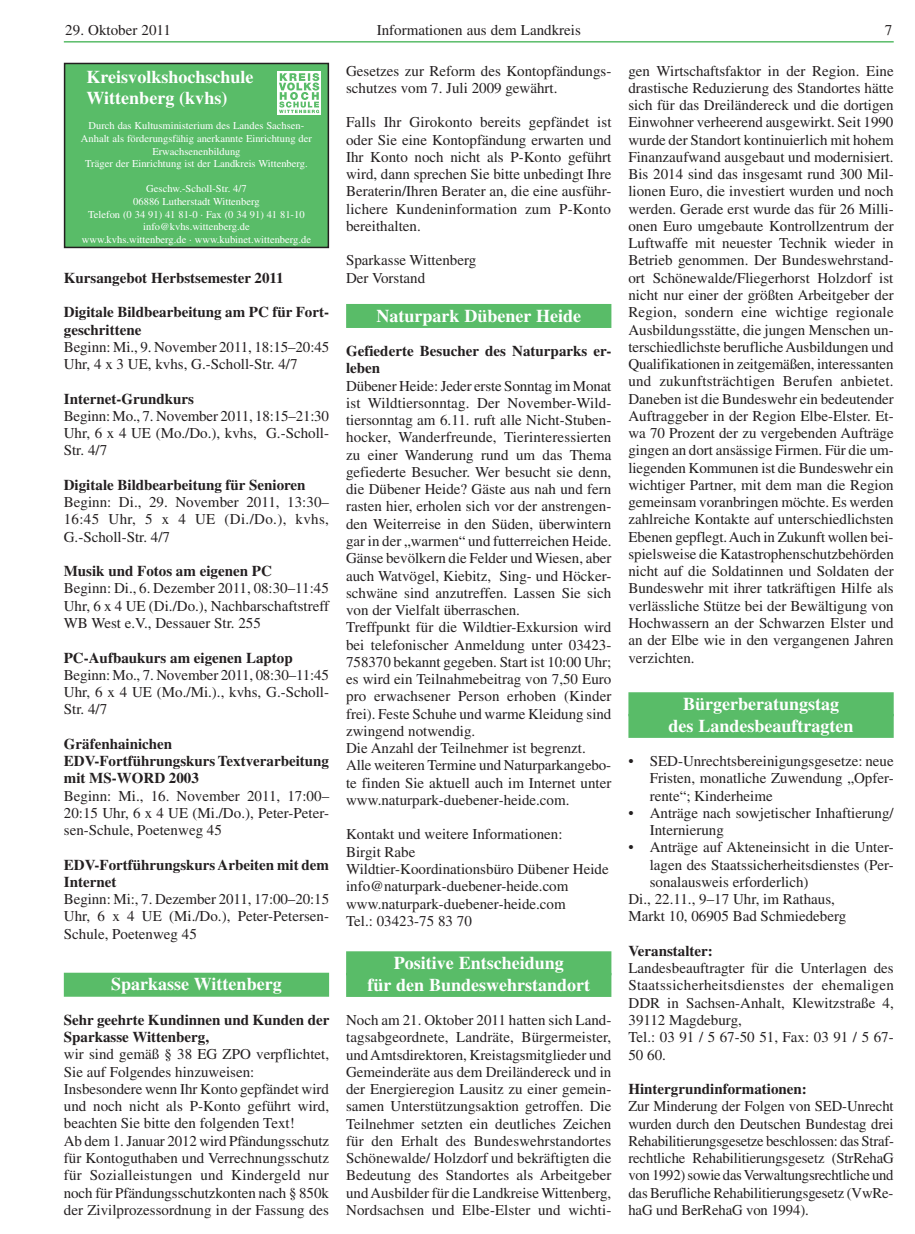
<style>
.page{position:relative;width:915px;height:1234px;background:#fff}
.page>*{position:absolute;margin:0;border:0;box-sizing:border-box;transform-origin:0 0}
.t1{font:700 18px/21.6px "Times";color:#fff;text-align:center}
.t2{font:15px/17.2px "Times";color:#231f20;text-align:justify}
.t3{font:700 15px/17.2px "Times";color:#231f20}
.t4{font:10.5px/12.6px "Times";color:#fff;text-align:center}
</style>
<div class="page">
<hr style="left:64px;top:41px;width:829px;height:2px;background:#59bc68">
<div style="left:64px;top:972px;width:265px;height:24px;background:#59bc68"></div>
<div style="left:65px;top:63px;width:263px;height:184px;background:#59bc68"></div>
<div style="left:64px;top:63px;width:265px;height:185px;border:2px solid #231f20"></div>
<div style="left:277px;top:71px;width:44px;height:43px;background:#fff"></div>
<svg style="left:279px;top:73px;width:40px;height:40px"></svg>
<div style="left:346px;top:304px;width:265px;height:24px;background:#59bc68"></div>
<div style="left:346px;top:951px;width:265px;height:24px;background:#59bc68"></div>
<div style="left:346px;top:972px;width:265px;height:24px;background:#59bc68"></div>
<div style="left:628px;top:692px;width:265px;height:24px;background:#59bc68"></div>
<div style="left:628px;top:713px;width:265px;height:24px;background:#59bc68"></div>
<p class="t2" style="left:65px;top:21px;width:107px">29. Oktober 2011</p>
<p class="t2" style="left:376px;top:21px;width:206px">Informationen aus dem Landkreis</p>
<p class="t2" style="left:884px;top:21px;width:9px">7</p>
<p class="t1" style="left:87px;top:65px;width:168px;text-align:left">Kreisvolkshochschule<br>Wittenberg (kvhs)</p>
<p class="t4" style="left:81px;top:119px;width:232px">Durch das Kultusministerium des Landes Sachsen-Anhalt als förderungsfähig anerkannte Einrichtung der Erwachsenenbildung<br>Träger der Einrichtung ist der Landkreis Wittenberg.</p>
<p class="t4" style="left:82px;top:182px;width:230px">Geschw.-Scholl-Str. 4/7<br>06886 Lutherstadt Wittenberg<br>Telefon (0 34 91) 41 81-0 · Fax (0 34 91) 41 81-10 info@kvhs.wittenberg.de<br>www.kvhs.wittenberg.de · www.kubinet.wittenberg.de</p>
<p class="t3" style="left:64px;top:269px;width:221px">Kursangebot Herbstsemester 2011</p>
<p class="t3" style="left:64px;top:303px;width:267px">Digitale Bildbearbeitung am PC für Fort&shy;geschrittene</p>
<p class="t2" style="left:64px;top:338px;width:267px">Beginn: Mi., 9. November 2011, 18:15–20:45<br>Uhr, 4 x 3 UE, kvhs, G.-Scholl-Str. 4/7</p>
<p class="t3" style="left:64px;top:389px;width:132px">Internet-Grundkurs</p>
<p class="t2" style="left:64px;top:407px;width:267px">Beginn: Mo., 7. November 2011, 18:15–21:30<br>Uhr, 6 x 4 UE (Mo./Do.), kvhs, G.-Scholl-Str. 4/7</p>
<p class="t3" style="left:64px;top:476px;width:243px">Digitale Bildbearbeitung für Senioren</p>
<p class="t2" style="left:64px;top:493px;width:267px">Beginn: Di., 29. November 2011, 13:30– 16:45 Uhr, 5 x 4 UE (Di./Do.), kvhs, G.-Scholl-Str. 4/7</p>
<p class="t3" style="left:64px;top:562px;width:209px">Musik und Fotos am eigenen PC</p>
<p class="t2" style="left:64px;top:579px;width:267px">Beginn: Di., 6. Dezember 2011, 08:30–11:45<br>Uhr, 6 x 4 UE (Di./Do.), Nachbarschaftstreff WB West e.V., Dessauer Str. 255</p>
<p class="t3" style="left:64px;top:648px;width:230px">PC-Aufbaukurs am eigenen Laptop</p>
<p class="t2" style="left:64px;top:666px;width:267px">Beginn: Mo., 7. November 2011, 08:30–11:45<br>Uhr, 6 x 4 UE (Mo./Mi.)., kvhs, G.-Scholl-Str. 4/7</p>
<p class="t3" style="left:64px;top:734px;width:267px">Gräfenhainichen<br>EDV-Fortführungskurs Textverarbeitung mit MS-WORD 2003</p>
<p class="t2" style="left:64px;top:786px;width:267px">Beginn: Mi., 16. November 2011, 17:00– 20:15 Uhr, 6 x 4 UE (Mi./Do.), Peter-Peter&shy;sen-Schule, Poetenweg 45</p>
<p class="t3" style="left:64px;top:855px;width:267px">EDV-Fortführungskurs Arbeiten mit dem<br>Internet</p>
<p class="t2" style="left:64px;top:890px;width:267px">Beginn: Mi:, 7. Dezember 2011, 17:00–20:15<br>Uhr, 6 x 4 UE (Mi./Do.), Peter-Petersen-Schule, Poetenweg 45</p>
<p class="t1" style="left:111px;top:972px;width:172px">Sparkasse Wittenberg</p>
<p class="t3" style="left:64px;top:1010px;width:267px">Sehr geehrte Kundinnen und Kunden der<br>Sparkasse Wittenberg,</p>
<p class="t2" style="left:64px;top:1045px;width:267px;text-align:left">wir sind gemäß § 38 EG ZPO verpflichtet, Sie auf Folgendes hinzuweisen:<br>Insbesondere wenn Ihr Konto gepfändet wird und noch nicht als P-Konto geführt wird, beachten Sie bitte den folgenden Text!<br>Ab dem 1. Januar 2012 wird Pfändungsschutz für Kontoguthaben und Verrechnungsschutz für Sozialleistungen und Kindergeld nur noch für Pfändungsschutzkonten nach § 850k der Zivilprozessordnung in der Fassung des</p>
<p class="t2" style="left:346px;top:62px;width:267px">Gesetzes zur Reform des Kontopfändungs&shy;schutzes vom 7. Juli 2009 gewährt.</p>
<p class="t2" style="left:346px;top:114px;width:267px">Falls Ihr Girokonto bereits gepfändet ist oder Sie eine Kontopfändung erwarten und Ihr Konto noch nicht als P-Konto geführt wird, dann sprechen Sie bitte unbedingt Ihre Beraterin/Ihren Berater an, die eine ausführ&shy;lichere Kundeninformation zum P-Konto bereithalten.</p>
<p class="t2" style="left:346px;top:252px;width:132px">Sparkasse Wittenberg<br>Der Vorstand</p>
<p class="t1" style="left:376px;top:304px;width:206px">Naturpark Dübener Heide</p>
<p class="t3" style="left:346px;top:342px;width:267px">Gefiederte Besucher des Naturparks er&shy;leben</p>
<p class="t2" style="left:346px;top:377px;width:267px;text-align:left">Dübener Heide: Jeder erste Sonntag im Monat ist Wildtiersonntag. Der November-Wild&shy;tiersonntag am 6.11. ruft alle Nicht-Stuben&shy;hocker, Wanderfreunde, Tierinteressierten zu einer Wanderung rund um das Thema gefiederte Besucher. Wer besucht sie denn, die Dübener Heide? Gäste aus nah und fern rasten hier, erholen sich vor der anstrengen&shy;den Weiterreise in den Süden, überwintern gar in der „warmen“ und futterreichen Heide.<br>Gänse bevölkern die Felder und Wiesen, aber auch Watvögel, Kiebitz, Sing- und Höcker&shy;schwäne sind anzutreffen. Lassen Sie sich von der Vielfalt überraschen.<br>Treffpunkt für die Wildtier-Exkursion wird bei telefonischer Anmeldung unter 03423- 758370 bekannt gegeben. Start ist 10:00 Uhr; es wird ein Teilnahmebeitrag von 7,50 Euro pro erwachsener Person erhoben (Kinder frei). Feste Schuhe und warme Kleidung sind zwingend notwendig.<br>Die Anzahl der Teilnehmer ist begrenzt.<br>Alle weiteren Termine und Naturparkangebo&shy;te finden Sie aktuell auch im Internet unter www.naturpark-duebener-heide.com.</p>
<p class="t2" style="left:346px;top:825px;width:264px;text-align:left">Kontakt und weitere Informationen:<br>Birgit Rabe<br>Wildtier-Koordinationsbüro Dübener Heide info@naturpark-duebener-heide.com www.naturpark-duebener-heide.com<br>Tel.: 03423-75 83 70</p>
<p class="t1" style="left:367px;top:951px;width:224px">Positive Entscheidung<br>für den Bundeswehrstandort</p>
<p class="t2" style="left:346px;top:1011px;width:267px">Noch am 21. Oktober 2011 hatten sich Land&shy;tagsabgeordnete, Landräte, Bürgermeister, und Amtsdirektoren, Kreistagsmitglieder und Gemeinderäte aus dem Dreiländereck und in der Energieregion Lausitz zu einer gemein&shy;samen Unterstützungsaktion getroffen. Die Teilnehmer setzten ein deutliches Zeichen für den Erhalt des Bundeswehrstandortes Schönewalde/ Holzdorf und bekräftigten die Bedeutung des Standortes als Arbeitgeber und Ausbilder für die Landkreise Wittenberg, Nordsachsen und Elbe-Elster und wichti-</p>
<p class="t2" style="left:628px;top:62px;width:267px">gen Wirtschaftsfaktor in der Region. Eine drastische Reduzierung des Standortes hätte sich für das Dreiländereck und die dortigen Einwohner verheerend ausgewirkt. Seit 1990 wurde der Standort kontinuierlich mit hohem Finanzaufwand ausgebaut und modernisiert.<br>Bis 2014 sind das insgesamt rund 300 Mil&shy;lionen Euro, die investiert wurden und noch werden. Gerade erst wurde das für 26 Milli&shy;onen Euro umgebaute Kontrollzentrum der Luftwaffe mit neuester Technik wieder in Betrieb genommen. Der Bundeswehrstand&shy;ort Schönewalde/Fliegerhorst Holzdorf ist nicht nur einer der größten Arbeitgeber der Region, sondern eine wichtige regionale Ausbildungsstätte, die jungen Menschen un&shy;terschiedlichste berufliche Ausbildungen und Qualifikationen in zeitgemäßen, interessanten und zukunftsträchtigen Berufen anbietet.<br>Daneben ist die Bundeswehr ein bedeutender Auftraggeber in der Region Elbe-Elster. Et&shy;wa 70 Prozent der zu vergebenden Aufträge gingen an dort ansässige Firmen. Für die um&shy;liegenden Kommunen ist die Bundeswehr ein wichtiger Partner, mit dem man die Region gemeinsam voranbringen möchte. Es werden zahlreiche Kontakte auf unterschiedlichsten Ebenen gepflegt. Auch in Zukunft wollen bei&shy;spielsweise die Katastrophenschutzbehörden nicht auf die Soldatinnen und Soldaten der Bundeswehr mit ihrer tatkräftigen Hilfe als verlässliche Stütze bei der Bewältigung von Hochwassern an der Schwarzen Elster und an der Elbe wie in den vergangenen Jahren verzichten.</p>
<p class="t1" style="left:668px;top:692px;width:186px">Bürgerberatungstag des Landesbeauftragten</p>
<p class="t2" style="left:649px;top:752px;width:245px;text-indent:-21px">• SED-Unrechtsbereinigungsgesetze: neue Fristen, monatliche Zuwendung „Opfer&shy;rente“; Kinderheime</p>
<p class="t2" style="left:649px;top:803px;width:245px;text-indent:-21px">• Anträge nach sowjetischer Inhaftierung/<br>Internierung</p>
<p class="t2" style="left:628px;top:838px;width:267px">• Anträge auf Akteneinsicht in die Unter-</p>
<p class="t2" style="left:649px;top:855px;width:245px">lagen des Staatssicherheitsdienstes (Per-</p>
<p class="t2" style="left:649px;top:872px;width:160px">sonalausweis erforderlich)</p>
<p class="t2" style="left:628px;top:890px;width:208px">Di., 22.11., 9–17 Uhr, im Rathaus,</p>
<p class="t2" style="left:628px;top:907px;width:219px">Markt 10, 06905 Bad Schmiedeberg</p>
<p class="t3" style="left:628px;top:941px;width:86px">Veranstalter:</p>
<p class="t2" style="left:628px;top:959px;width:267px;text-align:left">Landesbeauftragter für die Unterlagen des<br>Staatssicherheitsdienstes der ehemaligen<br>DDR in Sachsen-Anhalt, Klewitzstraße 4,<br>39112 Magdeburg,<br>Tel.: 03 91 / 5 67-50 51, Fax: 03 91 / 5 67-<br>50 60.</p>
<p class="t3" style="left:628px;top:1079px;width:180px">Hintergrundinformationen:</p>
<p class="t2" style="left:628px;top:1097px;width:267px">Zur Minderung der Folgen von SED-Unrecht wurden durch den Deutschen Bundestag drei Rehabilitierungsgesetze beschlossen: das Straf&shy;rechtliche Rehabilitierungsgesetz (StrRehaG von 1992) sowie das Verwaltungsrechtliche und das Berufliche Rehabilitierungsgesetz (VwRe&shy;haG und BerRehaG von 1994).</p>
</div>
